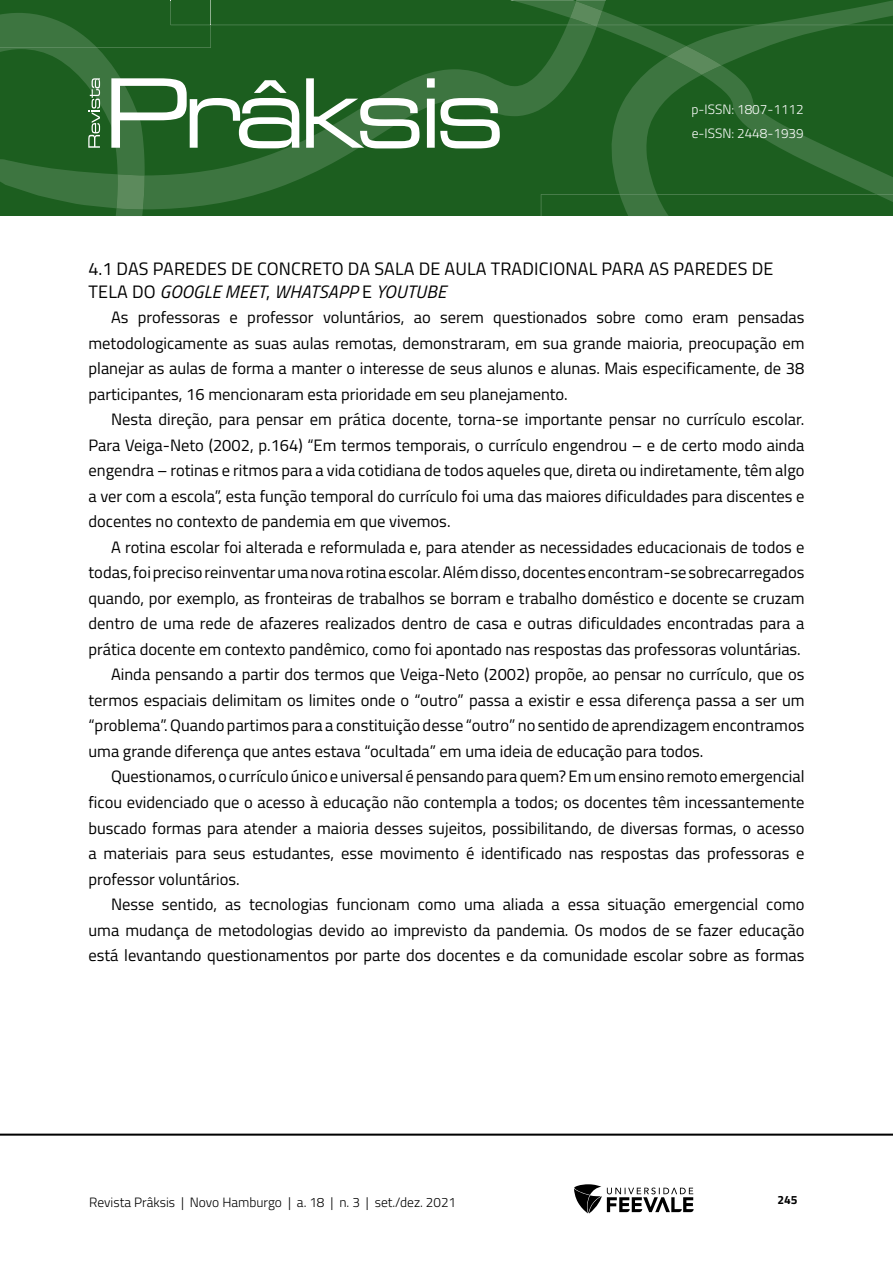
<style>
.page{position:relative;width:893px;height:1263px;background:#fff}
.page>*{position:absolute;margin:0;border:0;box-sizing:border-box;transform-origin:0 0}
.TUTULO_2{font:18px/22.5px "Titillium Web";letter-spacing:.01em;color:#000}
.Corpo_de_texto{font:16.5px/25.5px "Titillium Web";color:#000;text-align:justify}
.t1{font:300 13.5px "Titillium Web";color:#000}
.t2{font:300 13.5px/24px "Titillium Web";color:#fff}
.t3{font:700 12px "Titillium Web";color:#000}
.s1{font-style:italic}
</style>
<div class="page">
<hr style="left:0;top:1133px;width:893px;height:3px;background:#000">
<svg style="left:574px;top:1184px;width:120px;height:29px"></svg>
<svg style="left:0;top:0;width:893px;height:216px;background:#2e6b31"></svg>
<p class="t2" style="left:691px;top:97px;width:114px">p-ISSN: 1807-1112 e-ISSN: 2448-1939</p>
<p class="TUTULO_2" style="left:88px;top:257px;width:687px">4.1 DAS PAREDES DE CONCRETO DA SALA DE AULA TRADICIONAL PARA AS PAREDES DE<br>TELA DO <span class="s1">GOOGLE MEET</span>, <span class="s1">WHATSAPP</span> E <span class="s1">YOUTUBE</span></p>
<p class="Corpo_de_texto" style="left:88px;top:304px;width:717px;text-indent:22px">As professoras e professor voluntários, ao serem questionados sobre como eram pensadas metodologicamente as suas aulas remotas, demonstraram, em sua grande maioria, preocupação em planejar as aulas de forma a manter o interesse de seus alunos e alunas. Mais especificamente, de 38 participantes, 16 mencionaram esta prioridade em seu planejamento.</p>
<p class="Corpo_de_texto" style="left:88px;top:406px;width:717px;text-indent:22px">Nesta direção, para pensar em prática docente, torna-se importante pensar no currículo escolar.<br>Para Veiga-Neto (2002, p.164) “Em termos temporais, o currículo engendrou – e de certo modo ainda engendra – rotinas e ritmos para a vida cotidiana de todos aqueles que, direta ou indiretamente, têm algo a ver com a escola”, esta função temporal do currículo foi uma das maiores dificuldades para discentes e docentes no contexto de pandemia em que vivemos.</p>
<p class="Corpo_de_texto" style="left:88px;top:534px;width:717px;text-indent:22px">A rotina escolar foi alterada e reformulada e, para atender as necessidades educacionais de todos e todas, foi preciso reinventar uma nova rotina escolar. Além disso, docentes encontram-se sobrecarregados quando, por exemplo, as fronteiras de trabalhos se borram e trabalho doméstico e docente se cruzam dentro de uma rede de afazeres realizados dentro de casa e outras dificuldades encontradas para a prática docente em contexto pandêmico, como foi apontado nas respostas das professoras voluntárias.</p>
<p class="Corpo_de_texto" style="left:88px;top:661px;width:718px;text-indent:22px">Ainda pensando a partir dos termos que Veiga-Neto (2002) propõe, ao pensar no currículo, que os termos espaciais delimitam os limites onde o “outro” passa a existir e essa diferença passa a ser um “problema”. Quando partimos para a constituição desse “outro” no sentido de aprendizagem encontramos uma grande diferença que antes estava “ocultada” em uma ideia de educação para todos.</p>
<p class="Corpo_de_texto" style="left:88px;top:763px;width:717px;text-indent:22px">Questionamos, o currículo único e universal é pensando para quem? Em um ensino remoto emergencial ficou evidenciado que o acesso à educação não contempla a todos; os docentes têm incessantemente buscado formas para atender a maioria desses sujeitos, possibilitando, de diversas formas, o acesso a materiais para seus estudantes, esse movimento é identificado nas respostas das professoras e professor voluntários.</p>
<p class="Corpo_de_texto" style="left:88px;top:891px;width:718px;text-indent:22px">Nesse sentido, as tecnologias funcionam como uma aliada a essa situação emergencial como uma mudança de metodologias devido ao imprevisto da pandemia. Os modos de se fazer educação está levantando questionamentos por parte dos docentes e da comunidade escolar sobre as formas</p>
<p class="t1" style="left:89px;top:1192px;width:368px">Revista Prâksis | Novo Hamburgo | a. 18 | n. 3 | set./dez. 2021</p>
<p class="t3" style="left:777px;top:1190px;width:22px">245</p>
</div>
